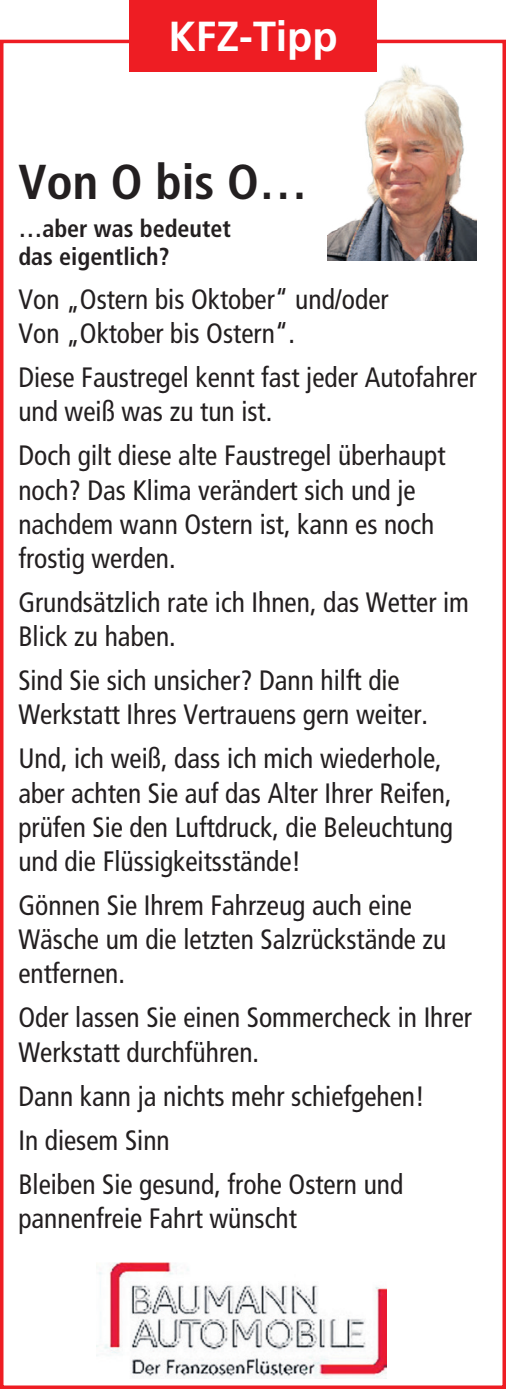
<style>
.page{position:relative;width:506px;height:1389px;background:#fff}
.page>*{position:absolute;margin:0;border:0;box-sizing:border-box;transform-origin:0 0}
.t1{font:700 condensed 49px "Frutiger LT Std";color:#231f20}
.t2{font:700 42px "Frutiger LT Std";color:#fff}
.t3{font:condensed 28px/34.3px "Frutiger LT Std";color:#231f20}
.t4{font:700 condensed 24.5px/28px "Frutiger LT Std";color:#231f20}
</style>
<div class="page">
<div style="left:0;top:40px;width:506px;height:1349px;border:4px solid #ee1d23"></div>
<img style="left:327px;top:65px;width:150px;height:195px">
<div style="left:129px;top:0;width:248px;height:71px;background:#ee1d23"></div>
<img style="left:96px;top:1262px;width:290px;height:117px">
<h2 class="t2" style="left:168px;top:12px;width:171px">KFZ-Tipp</h2>
<h1 class="t1" style="left:18px;top:153px;width:291px">Von O bis O…</h1>
<p class="t4" style="left:18px;top:214px;width:214px">…aber was bedeutet das eigentlich?</p>
<p class="t3" style="left:18px;top:282px;width:372px">Von „Ostern bis Oktober“ und/oder<br>Von „Oktober bis Ostern“.</p>
<p class="t3" style="left:18px;top:361px;width:460px">Diese Faustregel kennt fast jeder Autofahrer und weiß was zu tun ist.</p>
<p class="t3" style="left:18px;top:439px;width:429px">Doch gilt diese alte Faustregel überhaupt noch? Das Klima verändert sich und je nachdem wann Ostern ist, kann es noch frostig werden.</p>
<p class="t3" style="left:18px;top:585px;width:452px">Grundsätzlich rate ich Ihnen, das Wetter im<br>Blick zu haben.</p>
<p class="t3" style="left:18px;top:664px;width:411px">Sind Sie sich unsicher? Dann hilft die<br>Werkstatt Ihres Vertrauens gern weiter.</p>
<p class="t3" style="left:18px;top:742px;width:436px">Und, ich weiß, dass ich mich wiederhole, aber achten Sie auf das Alter Ihrer Reifen, prüfen Sie den Luftdruck, die Beleuchtung und die Flüssigkeitsstände!</p>
<p class="t3" style="left:18px;top:888px;width:430px">Gönnen Sie Ihrem Fahrzeug auch eine<br>Wäsche um die letzten Salzrückstände zu entfernen.</p>
<p class="t3" style="left:18px;top:1001px;width:455px">Oder lassen Sie einen Sommercheck in Ihrer<br>Werkstatt durchführen.</p>
<p class="t3" style="left:18px;top:1074px;width:408px;line-height:44.1px">Dann kann ja nichts mehr schiefgehen!<br>In diesem Sinn<br>Bleiben Sie gesund, frohe Ostern und</p>
<p class="t3" style="left:18px;top:1201px;width:280px">pannenfreie Fahrt wünscht</p>
</div>
